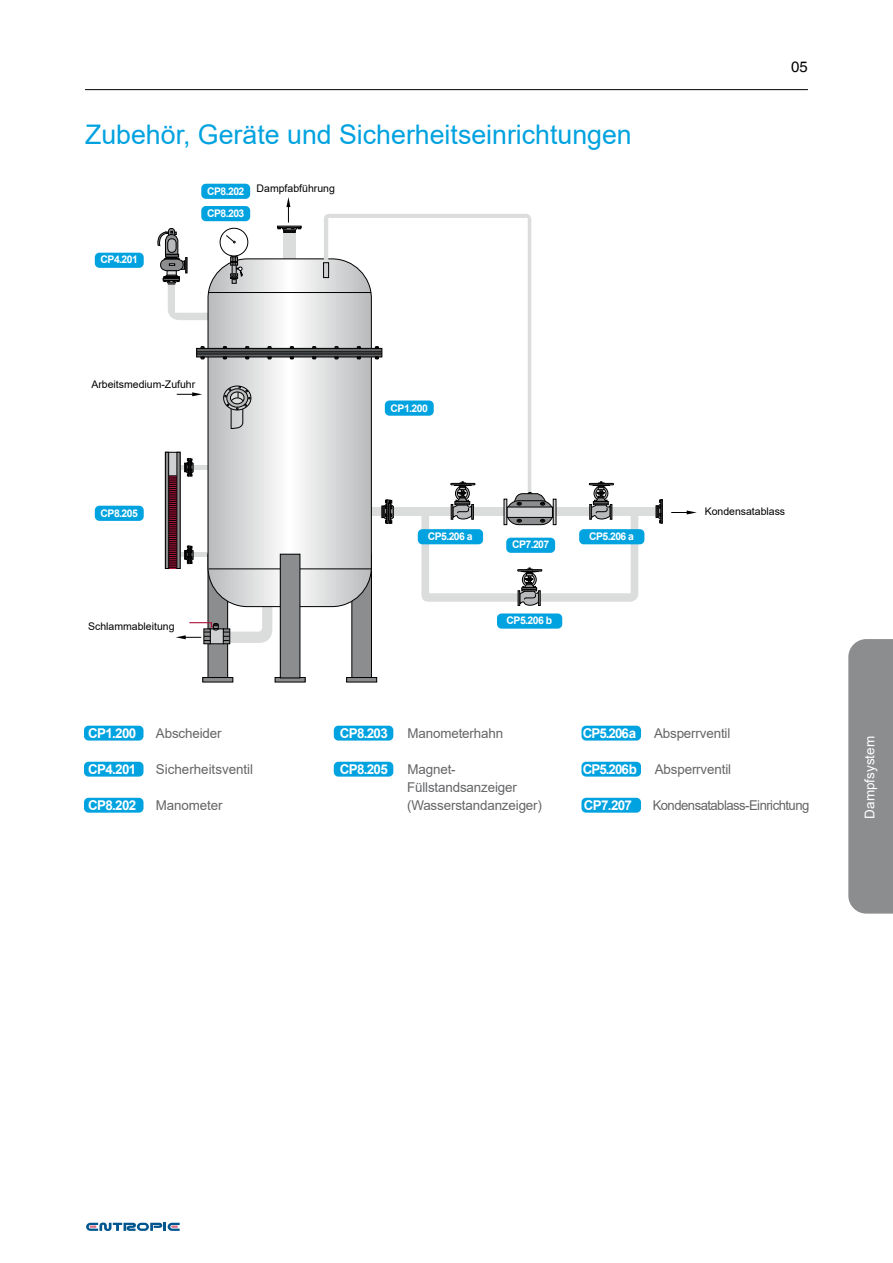
<style>
.page{position:relative;width:893px;height:1263px;background:#fff}
.page>*{position:absolute;margin:0;border:0;box-sizing:border-box;transform-origin:0 0}
.t1{font:27px "Arial";color:#00a2df}
.t2{font:15px "AG Helvetica";color:#000}
.t3{font:13.5px/18px "Arial";letter-spacing:-.01em;color:#646567}
.t4{font:700 13.5px "Arial";letter-spacing:-.05em;color:#fff}
.t5{font:13.5px "Arial";letter-spacing:-.04em;color:#646567}
.t6{font:13.5px "Arial";color:#fff}
.t7{font:700 10.5px/22.4px "Arial";letter-spacing:-.05em;color:#fff}
.t8{font:10.5px "Arial";color:#000}
</style>
<div class="page">
<svg style="left:848px;top:639px;width:45px;height:274px;background:#8f9092"></svg>
<hr style="left:85px;top:89px;width:723px;height:1px;background:#000">
<svg style="left:86px;top:1222px;width:94px;height:9px"></svg>
<div style="left:283px;top:231px;width:13px;height:31px;background:#dbdcdc"></div>
<div style="left:367px;top:507px;width:290px;height:9px;background:#dbdcdc"></div>
<div style="left:180px;top:465px;width:34px;height:5px;background:#dbdcdc"></div>
<div style="left:180px;top:552px;width:34px;height:5px;background:#dbdcdc"></div>
<div style="left:352px;top:554px;width:19px;height:124px;background:#8c8d8f"></div>
<div style="left:351px;top:554px;width:21px;height:124px;border:1px solid #000"></div>
<div style="left:208px;top:554px;width:20px;height:124px;background:#8c8d8f"></div>
<div style="left:208px;top:554px;width:20px;height:124px;border:1px solid #000"></div>
<svg style="left:208px;top:260px;width:163px;height:347px"></svg>
<svg style="left:323px;top:214px;width:208px;height:284px"></svg>
<div style="left:347px;top:677px;width:30px;height:5px;background:#8c8d8f"></div>
<div style="left:346px;top:677px;width:31px;height:5px;border:1px solid #000"></div>
<div style="left:203px;top:677px;width:30px;height:5px;background:#8c8d8f"></div>
<div style="left:202px;top:677px;width:31px;height:5px;border:1px solid #000"></div>
<svg style="left:177px;top:392px;width:25px;height:4px"></svg>
<svg style="left:671px;top:510px;width:26px;height:4px"></svg>
<div style="left:201px;top:184px;width:49px;height:15px;background:#00a2df;border-radius:5px"></div>
<div style="left:201px;top:206px;width:49px;height:15px;background:#00a2df;border-radius:5px"></div>
<div style="left:95px;top:253px;width:49px;height:15px;background:#00a2df;border-radius:5px"></div>
<div style="left:95px;top:506px;width:49px;height:15px;background:#00a2df;border-radius:5px"></div>
<div style="left:385px;top:400px;width:49px;height:16px;background:#00a2df;border-radius:5px"></div>
<div style="left:84px;top:726px;width:60px;height:14px;background:#00a2df;border-radius:5px"></div>
<div style="left:334px;top:726px;width:59px;height:14px;background:#00a2df;border-radius:5px"></div>
<div style="left:581px;top:726px;width:60px;height:14px;background:#00a2df;border-radius:5px"></div>
<div style="left:581px;top:762px;width:60px;height:15px;background:#00a2df;border-radius:5px"></div>
<div style="left:581px;top:798px;width:60px;height:15px;background:#00a2df;border-radius:5px"></div>
<div style="left:334px;top:762px;width:59px;height:15px;background:#00a2df;border-radius:5px"></div>
<div style="left:84px;top:762px;width:60px;height:15px;background:#00a2df;border-radius:5px"></div>
<div style="left:84px;top:798px;width:60px;height:15px;background:#00a2df;border-radius:5px"></div>
<div style="left:497px;top:613px;width:65px;height:16px;background:#00a2df;border-radius:5px"></div>
<div style="left:275px;top:677px;width:30px;height:5px;background:#8c8d8f"></div>
<div style="left:275px;top:677px;width:31px;height:5px;border:1px solid #000"></div>
<svg style="left:176px;top:605px;width:96px;height:39px"></svg>
<div style="left:223px;top:386px;width:28px;height:24px;border:1px solid #000;border-radius:50%"></div>
<svg style="left:224px;top:386px;width:27px;height:43px"></svg>
<svg style="left:198px;top:350px;width:182px;height:4px"></svg>
<div style="left:196px;top:348px;width:186px;height:9px;border:1px solid #000"></div>
<hr style="left:196px;top:351px;width:186px;height:1px;background:#000">
<hr style="left:196px;top:354px;width:186px;height:1px;background:#000">
<svg style="left:200px;top:346px;width:5px;height:3px"></svg>
<svg style="left:200px;top:356px;width:5px;height:4px"></svg>
<svg style="left:223px;top:346px;width:4px;height:3px"></svg>
<svg style="left:223px;top:356px;width:4px;height:4px"></svg>
<svg style="left:245px;top:346px;width:5px;height:3px"></svg>
<svg style="left:245px;top:356px;width:5px;height:4px"></svg>
<svg style="left:267px;top:346px;width:5px;height:3px"></svg>
<svg style="left:267px;top:356px;width:5px;height:4px"></svg>
<svg style="left:290px;top:346px;width:4px;height:3px"></svg>
<svg style="left:290px;top:356px;width:4px;height:4px"></svg>
<svg style="left:312px;top:346px;width:5px;height:3px"></svg>
<svg style="left:312px;top:356px;width:5px;height:4px"></svg>
<svg style="left:334px;top:346px;width:5px;height:3px"></svg>
<svg style="left:334px;top:356px;width:5px;height:4px"></svg>
<svg style="left:357px;top:346px;width:4px;height:3px"></svg>
<svg style="left:375px;top:346px;width:4px;height:3px"></svg>
<svg style="left:357px;top:356px;width:4px;height:4px"></svg>
<svg style="left:375px;top:356px;width:4px;height:4px"></svg>
<div style="left:220px;top:228px;width:28px;height:28px;border:1px solid #000;border-radius:50%"></div>
<svg style="left:226px;top:235px;width:10px;height:9px"></svg>
<div style="left:232px;top:262px;width:5px;height:22px;border:1px solid #000"></div>
<svg style="left:230px;top:255px;width:13px;height:25px"></svg>
<svg style="left:157px;top:228px;width:54px;height:92px"></svg>
<div style="left:277px;top:226px;width:25px;height:2px;border:1px solid #000"></div>
<svg style="left:277px;top:197px;width:24px;height:36px"></svg>
<svg style="left:169px;top:454px;width:8px;height:21px"></svg>
<div style="left:165px;top:452px;width:4px;height:117px;border:1px solid #000"></div>
<svg style="left:169px;top:475px;width:8px;height:93px"></svg>
<svg style="left:184px;top:545px;width:10px;height:19px"></svg>
<svg style="left:184px;top:458px;width:10px;height:19px"></svg>
<div style="left:660px;top:499px;width:3px;height:25px;border:1px solid #000"></div>
<svg style="left:655px;top:499px;width:7px;height:24px"></svg>
<svg style="left:381px;top:499px;width:13px;height:25px"></svg>
<svg style="left:421px;top:481px;width:217px;height:125px"></svg>
<div style="left:324px;top:263px;width:5px;height:15px;background:#cfd0d1"></div>
<div style="left:323px;top:262px;width:6px;height:16px;border:1px solid #000"></div>
<hr style="left:209px;top:292px;width:162px;height:1px;background:#000">
<hr style="left:209px;top:568px;width:162px;height:1px;background:#000">
<div style="left:280px;top:554px;width:20px;height:124px;background:#8c8d8f"></div>
<div style="left:280px;top:554px;width:20px;height:124px;border:1px solid #000"></div>
<div style="left:579px;top:529px;width:65px;height:15px;background:#00a2df;border-radius:5px"></div>
<div style="left:418px;top:529px;width:65px;height:15px;background:#00a2df;border-radius:5px"></div>
<h1 class="t1" style="left:85px;top:116px;width:548px">Zubehör, Geräte und Sicherheitseinrichtungen</h1>
<p class="t8" style="left:257px;top:181px;width:80px">Dampfabführung</p>
<p class="t7" style="left:207px;top:180px;width:39px">СР8.202<br>СР8.203</p>
<p class="t7" style="left:101px;top:248px;width:39px">СР4.201</p>
<p class="t8" style="left:91px;top:377px;width:105px">Arbeitsmedium-Zufuhr</p>
<p class="t7" style="left:101px;top:502px;width:39px">СР8.205</p>
<p class="t8" style="left:88px;top:619px;width:88px">Schlammableitung</p>
<p class="t7" style="left:391px;top:397px;width:39px">СР1.200</p>
<p class="t7" style="left:428px;top:525px;width:46px">СР5.206 а</p>
<p class="t7" style="left:589px;top:525px;width:46px">СР5.206 а</p>
<p class="t7" style="left:512px;top:533px;width:39px">СР7.207</p>
<p class="t7" style="left:507px;top:609px;width:47px">СР5.206 b</p>
<p class="t2" style="left:791px;top:58px;width:18px">05</p>
<p class="t8" style="left:705px;top:504px;width:82px">Kondensatablass</p>
<p class="t4" style="left:88px;top:724px;width:49px">СР1.200</p>
<p class="t3" style="left:156px;top:724px;width:67px">Abscheider</p>
<p class="t4" style="left:88px;top:760px;width:49px">СР4.201</p>
<p class="t3" style="left:156px;top:760px;width:99px">Sicherheitsventil</p>
<p class="t4" style="left:88px;top:796px;width:49px">СР8.202</p>
<p class="t3" style="left:156px;top:796px;width:68px">Manometer</p>
<p class="t4" style="left:340px;top:724px;width:49px">СР8.203</p>
<p class="t3" style="left:408px;top:724px;width:97px">Manometerhahn</p>
<p class="t4" style="left:340px;top:760px;width:49px">СР8.205</p>
<p class="t3" style="left:407px;top:760px;width:136px">Magnet-<br>Füllstandsanzeiger (Wasserstandanzeiger)</p>
<p class="t4" style="left:583px;top:724px;width:55px">СР5.206 а</p>
<p class="t3" style="left:654px;top:724px;width:78px">Absperrventil</p>
<p class="t4" style="left:583px;top:760px;width:56px">СР5.206 b</p>
<p class="t3" style="left:655px;top:760px;width:78px">Absperrventil</p>
<p class="t4" style="left:584px;top:796px;width:49px">СР7.207</p>
<p class="t5" style="left:653px;top:796px;width:158px">Kondensatablass-Einrichtung</p>
<p class="t6" style="left:861px;top:818px;width:84px;rotate:-90deg">Dampfsystem</p>
</div>
